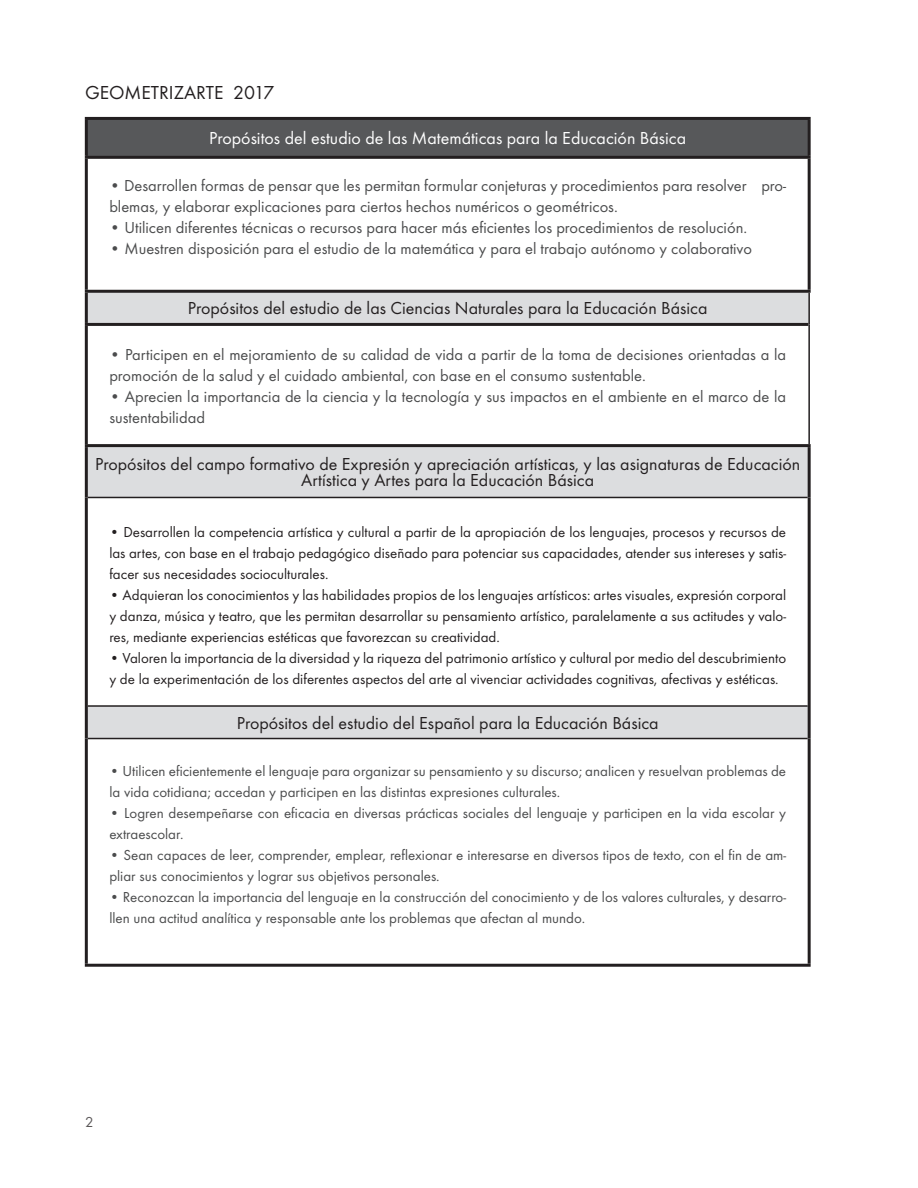
<style>
.page{position:relative;width:918px;height:1188px;background:#fff}
.page>*{position:absolute;margin:0;border:0;box-sizing:border-box;transform-origin:0 0}
.t1{font:19.5px "Futura TOT";color:#231f20}
.t2{font:18px/16.5px "Futura TOT";color:#231f20;text-align:center}
.t3{font:18px "Futura TOT";color:#fff}
.t4{font:16.5px/21px "Futura TOT";color:#4b4c4d}
.t5{font:15px/21px "Futura TOT";color:#231f20;text-align:justify}
.t6{font:15px/21px "Futura TOT";color:#4b4c4d}
</style>
<div class="page">
<div style="left:86px;top:118px;width:723px;height:39px;background:#57585a"></div>
<svg style="left:88px;top:293px;width:720px;height:204px"></svg>
<svg style="left:88px;top:498px;width:720px;height:466px"></svg>
<hr style="left:808px;top:120px;width:3px;height:36px;background:#231f20">
<hr style="left:85px;top:159px;width:3px;height:131px;background:#231f20">
<hr style="left:808px;top:159px;width:3px;height:131px;background:#231f20">
<hr style="left:85px;top:447px;width:3px;height:50px;background:#231f20">
<hr style="left:808px;top:447px;width:3px;height:50px;background:#231f20">
<hr style="left:85px;top:706px;width:3px;height:33px;background:#231f20">
<hr style="left:808px;top:706px;width:3px;height:33px;background:#231f20">
<hr style="left:85px;top:739px;width:3px;height:225px;background:#231f20">
<hr style="left:808px;top:739px;width:3px;height:225px;background:#231f20">
<hr style="left:85px;top:964px;width:726px;height:3px;background:#231f20">
<hr style="left:88px;top:738px;width:720px;height:1px;background:#231f20">
<hr style="left:85px;top:117px;width:726px;height:3px;background:#231f20">
<hr style="left:85px;top:120px;width:3px;height:36px;background:#231f20">
<hr style="left:85px;top:156px;width:726px;height:3px;background:#231f20">
<hr style="left:85px;top:290px;width:726px;height:3px;background:#231f20">
<hr style="left:85px;top:293px;width:3px;height:30px;background:#231f20">
<hr style="left:808px;top:293px;width:2px;height:31px;background:#231f20">
<hr style="left:85px;top:323px;width:723px;height:3px;background:#231f20">
<hr style="left:85px;top:326px;width:3px;height:118px;background:#231f20">
<hr style="left:85px;top:444px;width:726px;height:3px;background:#231f20">
<hr style="left:808px;top:324px;width:2px;height:120px;background:#231f20">
<hr style="left:88px;top:497px;width:720px;height:1px;background:#231f20">
<hr style="left:88px;top:705px;width:720px;height:2px;background:#231f20">
<hr style="left:85px;top:497px;width:3px;height:209px;background:#231f20">
<hr style="left:808px;top:497px;width:3px;height:209px;background:#231f20">
<h1 class="t1" style="left:85px;top:81px;width:191px">GEOMETRIZARTE 2017</h1>
<p class="t3" style="left:209px;top:128px;width:478px">Propósitos del estudio de las Matemáticas para la Educación Básica</p>
<p class="t4" style="left:109px;top:175px;width:678px">• Desarrollen formas de pensar que les permitan formular conjeturas y procedimientos para resolver pro&shy;blemas, y elaborar explicaciones para ciertos hechos numéricos o geométricos.</p>
<p class="t4" style="left:109px;top:217px;width:639px">• Utilicen diferentes técnicas o recursos para hacer más eficientes los procedimientos de resolución.</p>
<p class="t4" style="left:109px;top:238px;width:644px">• Muestren disposición para el estudio de la matemática y para el trabajo autónomo y colaborativo</p>
<p class="t2" style="left:188px;top:300px;width:521px">Propósitos del estudio de las Ciencias Naturales para la Educación Básica</p>
<p class="t4" style="left:109px;top:343px;width:678px">• Participen en el mejoramiento de su calidad de vida a partir de la toma de decisiones orientadas a la promoción de la salud y el cuidado ambiental, con base en el consumo sustentable.</p>
<p class="t4" style="left:109px;top:385px;width:678px">• Aprecien la importancia de la ciencia y la tecnología y sus impactos en el ambiente en el marco de la sustentabilidad</p>
<p class="t2" style="left:95px;top:455px;width:707px">Propósitos del campo formativo de Expresión y apreciación artísticas, y las asignaturas de Educación<br>Artística y Artes para la Educación Básica</p>
<p class="t5" style="left:109px;top:521px;width:678px">• Desarrollen la competencia artística y cultural a partir de la apropiación de los lenguajes, procesos y recursos de las artes, con base en el trabajo pedagógico diseñado para potenciar sus capacidades, atender sus intereses y satis&shy;facer sus necesidades socioculturales.</p>
<p class="t5" style="left:109px;top:584px;width:678px">• Adquieran los conocimientos y las habilidades propios de los lenguajes artísticos: artes visuales, expresión corporal y danza, música y teatro, que les permitan desarrollar su pensamiento artístico, paralelamente a sus actitudes y valo&shy;res, mediante experiencias estéticas que favorezcan su creatividad.</p>
<p class="t5" style="left:109px;top:647px;width:678px">• Valoren la importancia de la diversidad y la riqueza del patrimonio artístico y cultural por medio del descubrimiento y de la experimentación de los diferentes aspectos del arte al vivenciar actividades cognitivas, afectivas y estéticas.</p>
<p class="t2" style="left:237px;top:714px;width:423px">Propósitos del estudio del Español para la Educación Básica</p>
<p class="t6" style="left:109px;top:760px;width:678px">• Utilicen eficientemente el lenguaje para organizar su pensamiento y su discurso; analicen y resuelvan problemas de la vida cotidiana; accedan y participen en las distintas expresiones culturales.</p>
<p class="t6" style="left:109px;top:802px;width:678px">• Logren desempeñarse con eficacia en diversas prácticas sociales del lenguaje y participen en la vida escolar y extraescolar.</p>
<p class="t6" style="left:109px;top:844px;width:678px">• Sean capaces de leer, comprender, emplear, reflexionar e interesarse en diversos tipos de texto, con el fin de am&shy;pliar sus conocimientos y lograr sus objetivos personales.</p>
<p class="t6" style="left:109px;top:886px;width:678px">• Reconozcan la importancia del lenguaje en la construcción del conocimiento y de los valores culturales, y desarro&shy;llen una actitud analítica y responsable ante los problemas que afectan al mundo.</p>
<p class="t5" style="left:85px;top:1111px;width:10px">2</p>
</div>
